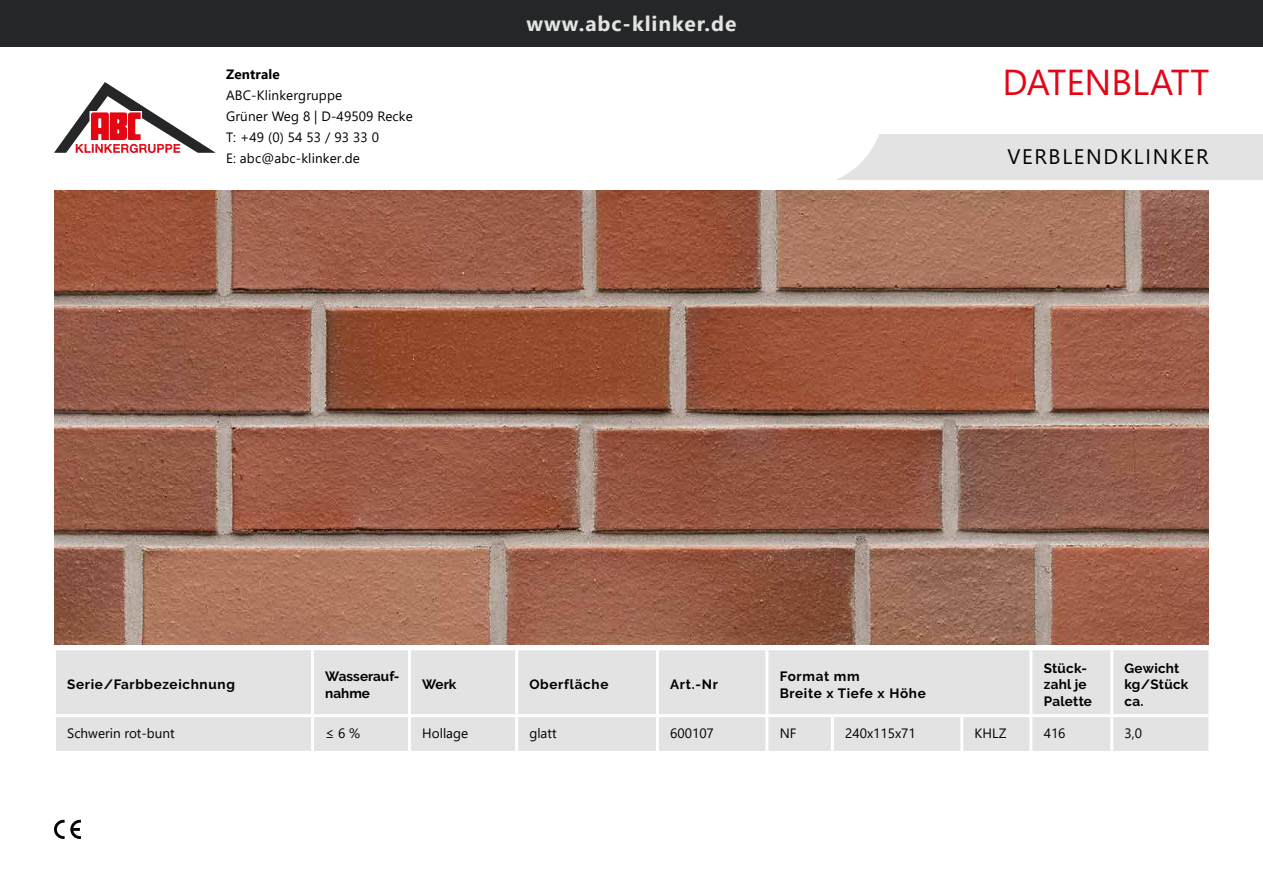
<style>
.page{position:relative;width:1263px;height:893px;background:#fff}
.page>*{position:absolute;margin:0;border:0;box-sizing:border-box;transform-origin:0 0}
.t1{font:36px "Segoe UI";color:#e30617}
.t2{font:700 21px "Segoe UI";letter-spacing:.045em;color:#e3e3e3}
.t3{font:21px "Segoe UI";letter-spacing:.08em;color:#000}
.t4{font:13.5px/21px "Segoe UI";letter-spacing:.01em;color:#000}
.t5{font:700 13.5px/16.5px "Raleway";letter-spacing:.05em;color:#000}
.t6{font:700 13.5px/16.5px "Raleway";letter-spacing:.025em;color:#000}
.t7{font:700 13.5px/16.5px "Raleway";color:#000}
.t8{font:700 13.5px "Segoe UI";letter-spacing:.01em;color:#000}
</style>
<div class="page">
<div style="left:56px;top:650px;width:1152px;height:101px;background:#e3e3e3"></div>
<hr style="left:311px;top:650px;width:3px;height:64px;background:#fff">
<hr style="left:408px;top:650px;width:3px;height:64px;background:#fff">
<hr style="left:515px;top:650px;width:3px;height:64px;background:#fff">
<hr style="left:765px;top:650px;width:3px;height:64px;background:#fff">
<hr style="left:1029px;top:650px;width:3px;height:64px;background:#fff">
<hr style="left:1110px;top:650px;width:3px;height:64px;background:#fff">
<hr style="left:53px;top:714px;width:260px;height:3px;background:#fff">
<hr style="left:313px;top:714px;width:96px;height:3px;background:#fff">
<hr style="left:311px;top:717px;width:3px;height:34px;background:#fff">
<hr style="left:409px;top:714px;width:108px;height:3px;background:#fff">
<hr style="left:408px;top:717px;width:3px;height:34px;background:#fff">
<hr style="left:517px;top:714px;width:140px;height:3px;background:#fff">
<hr style="left:515px;top:717px;width:3px;height:34px;background:#fff">
<hr style="left:657px;top:714px;width:110px;height:3px;background:#fff">
<hr style="left:767px;top:714px;width:65px;height:3px;background:#fff">
<hr style="left:765px;top:717px;width:3px;height:34px;background:#fff">
<hr style="left:832px;top:714px;width:130px;height:3px;background:#fff">
<hr style="left:831px;top:717px;width:3px;height:34px;background:#fff">
<hr style="left:962px;top:714px;width:69px;height:3px;background:#fff">
<hr style="left:960px;top:717px;width:3px;height:34px;background:#fff">
<hr style="left:1031px;top:714px;width:81px;height:3px;background:#fff">
<hr style="left:1029px;top:717px;width:3px;height:34px;background:#fff">
<hr style="left:1112px;top:714px;width:96px;height:3px;background:#fff">
<hr style="left:1110px;top:717px;width:3px;height:34px;background:#fff">
<hr style="left:656px;top:650px;width:3px;height:64px;background:#fff">
<hr style="left:656px;top:717px;width:3px;height:34px;background:#fff">
<img style="left:55px;top:190px;width:1154px;height:455px">
<svg style="left:54px;top:820px;width:27px;height:19px"></svg>
<div style="left:804px;top:135px;width:459px;height:45px;background:#e3e3e3"></div>
<svg style="left:728px;top:134px;width:165px;height:60px"></svg>
<svg style="left:54px;top:82px;width:162px;height:71px"></svg>
<div style="left:0;top:0;width:1263px;height:47px;background:#242627"></div>
<p class="t8" style="left:226px;top:61px;width:55px">Zentrale</p>
<p class="t4" style="left:226px;top:83px;width:188px">ABC-Klinkergruppe<br>Grüner Weg 8 | D-49509 Recke<br>T: +49 (0) 54 53 / 93 33 0<br>E: abc@abc-klinker.de</p>
<h2 class="t2" style="left:526px;top:3px;width:211px">www.abc-klinker.de</h2>
<h1 class="t1" style="left:1002px;top:48px;width:208px">DATENBLATT</h1>
<h2 class="t3" style="left:1007px;top:137px;width:203px">VERBLENDKLINKER</h2>
<p class="t5" style="left:67px;top:676px;width:169px">Serie/Farbbezeichnung</p>
<p class="t7" style="left:325px;top:668px;width:76px">Wasserauf&shy;nahme</p>
<p class="t6" style="left:422px;top:676px;width:36px">Werk</p>
<p class="t5" style="left:529px;top:676px;width:81px">Oberfläche</p>
<p class="t6" style="left:670px;top:676px;width:49px">Art.-Nr</p>
<p class="t5" style="left:780px;top:668px;width:148px">Format mm<br>Breite x Tiefe x Höhe</p>
<p class="t6" style="left:1044px;top:660px;width:50px">Stück&shy;zahl je<br>Palette</p>
<p class="t6" style="left:1124px;top:660px;width:65px">Gewicht kg/Stück ca.</p>
<p class="t4" style="left:67px;top:722px;width:109px">Schwerin rot-bunt</p>
<p class="t4" style="left:325px;top:722px;width:36px">≤ 6 %</p>
<p class="t4" style="left:422px;top:722px;width:47px">Hollage</p>
<p class="t4" style="left:529px;top:722px;width:29px">glatt</p>
<p class="t4" style="left:670px;top:722px;width:45px">600107</p>
<p class="t4" style="left:780px;top:722px;width:18px">NF</p>
<p class="t4" style="left:845px;top:722px;width:72px">240x115x71</p>
<p class="t4" style="left:974px;top:722px;width:33px">KHLZ</p>
<p class="t4" style="left:1044px;top:722px;width:23px">416</p>
<p class="t4" style="left:1124px;top:722px;width:19px">3,0</p>
</div>
